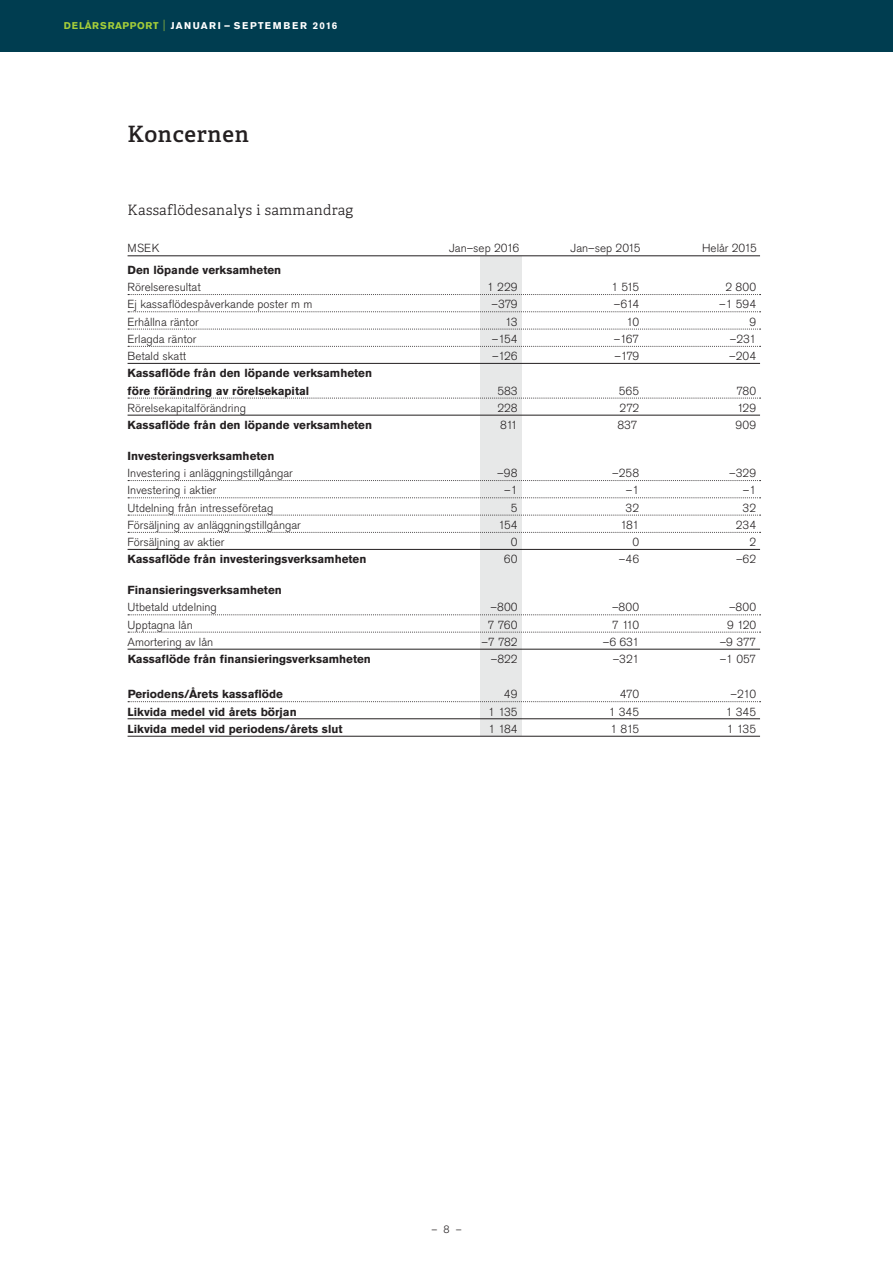
<style>
.page{position:relative;width:893px;height:1263px;background:#fff}
.page>*{position:absolute;margin:0;border:0;box-sizing:border-box;transform-origin:0 0}
.t1{font:600 22.5px "Adelle";letter-spacing:.03em;color:#231f20}
.t2{font:300 14.25px "Adelle";letter-spacing:.02em;color:#231f20}
.t3{font:300 11.7px "Akzidenz Grotesk Std";color:#231f20}
.t4{font:700 11.7px/17.2px "Akzidenz Grotesk Std";color:#231f20}
.t5{font:300 10.5px "Akzidenz Grotesk Std";color:#231f20}
.t6{font:700 9.75px "Akzidenz Grotesk Std";letter-spacing:.135em;color:#fff}
.t7{font:700 9.75px "Akzidenz Grotesk Std";letter-spacing:.055em;color:#a6ce39}
</style>
<div class="page">
<div style="left:480px;top:256px;width:42px;height:480px;background:#e7e8e8"></div>
<div style="left:0;top:0;width:893px;height:51px;background:#003d50"></div>
<hr style="left:128px;top:255px;width:632px;height:1px;background:#231f20">
<svg style="left:128px;top:294px;width:633px;height:1px"></svg>
<svg style="left:128px;top:311px;width:633px;height:1px"></svg>
<svg style="left:128px;top:329px;width:633px;height:1px"></svg>
<svg style="left:128px;top:346px;width:633px;height:1px"></svg>
<hr style="left:128px;top:363px;width:632px;height:1px;background:#231f20">
<svg style="left:128px;top:398px;width:633px;height:1px"></svg>
<hr style="left:128px;top:415px;width:632px;height:1px;background:#231f20">
<svg style="left:128px;top:480px;width:633px;height:1px"></svg>
<svg style="left:128px;top:497px;width:633px;height:1px"></svg>
<svg style="left:128px;top:515px;width:633px;height:1px"></svg>
<svg style="left:128px;top:532px;width:633px;height:1px"></svg>
<hr style="left:128px;top:549px;width:632px;height:1px;background:#231f20">
<svg style="left:128px;top:614px;width:633px;height:1px"></svg>
<svg style="left:128px;top:632px;width:633px;height:1px"></svg>
<hr style="left:128px;top:649px;width:632px;height:1px;background:#231f20">
<svg style="left:128px;top:701px;width:633px;height:1px"></svg>
<hr style="left:128px;top:718px;width:632px;height:1px;background:#231f20">
<hr style="left:128px;top:736px;width:632px;height:1px;background:#231f20">
<p class="t7" style="left:64px;top:20px;width:96px">Delårsrapport</p>
<p class="t6" style="left:171px;top:20px;width:168px">Januari – september 2016</p>
<h1 class="t1" style="left:128px;top:120px;width:123px">Koncernen</h1>
<p class="t2" style="left:128px;top:201px;width:227px">Kassaflödesanalys i sammandrag</p>
<p class="t3" style="left:128px;top:242px;width:33px">MSEK</p>
<p class="t3" style="left:449px;top:242px;width:72px">Jan–sep 2016</p>
<p class="t3" style="left:571px;top:242px;width:72px">Jan–sep 2015</p>
<p class="t3" style="left:702px;top:242px;width:56px">Helår 2015</p>
<p class="t4" style="left:128px;top:261px;width:155px">Den löpande verksamheten</p>
<p class="t3" style="left:128px;top:281px;width:75px">Rörelseresultat</p>
<p class="t3" style="left:487px;top:281px;width:32px">1 229</p>
<p class="t3" style="left:611px;top:281px;width:29px">1 515</p>
<p class="t3" style="left:725px;top:281px;width:32px">2 800</p>
<p class="t3" style="left:128px;top:298px;width:186px">Ej kassaflödespåverkande poster m m</p>
<p class="t3" style="left:491px;top:298px;width:28px">–379</p>
<p class="t3" style="left:614px;top:298px;width:27px">–614</p>
<p class="t3" style="left:719px;top:298px;width:38px">–1 594</p>
<p class="t3" style="left:128px;top:315px;width:73px">Erhållna räntor</p>
<p class="t3" style="left:505px;top:315px;width:14px">13</p>
<p class="t3" style="left:626px;top:315px;width:14px">10</p>
<p class="t3" style="left:749px;top:315px;width:8px">9</p>
<p class="t3" style="left:128px;top:332px;width:70px">Erlagda räntor</p>
<p class="t3" style="left:492px;top:332px;width:27px">–154</p>
<p class="t3" style="left:614px;top:332px;width:27px">–167</p>
<p class="t3" style="left:730px;top:332px;width:28px">–231</p>
<p class="t3" style="left:128px;top:350px;width:60px">Betald skatt</p>
<p class="t3" style="left:492px;top:350px;width:27px">–126</p>
<p class="t3" style="left:614px;top:350px;width:26px">–179</p>
<p class="t3" style="left:729px;top:350px;width:28px">–204</p>
<p class="t4" style="left:128px;top:365px;width:246px">Kassaflöde från den löpande verksamheten före förändring av rörelsekapital</p>
<p class="t3" style="left:497px;top:384px;width:22px">583</p>
<p class="t3" style="left:619px;top:384px;width:22px">565</p>
<p class="t3" style="left:736px;top:384px;width:21px">780</p>
<p class="t3" style="left:128px;top:401px;width:120px">Rörelsekapitalförändring</p>
<p class="t3" style="left:497px;top:401px;width:22px">228</p>
<p class="t3" style="left:620px;top:401px;width:21px">272</p>
<p class="t3" style="left:737px;top:401px;width:21px">129</p>
<p class="t4" style="left:128px;top:416px;width:246px">Kassaflöde från den löpande verksamheten</p>
<p class="t3" style="left:500px;top:419px;width:19px">811</p>
<p class="t3" style="left:617px;top:419px;width:22px">837</p>
<p class="t3" style="left:735px;top:419px;width:22px">909</p>
<p class="t4" style="left:128px;top:447px;width:148px">Investeringsverksamheten</p>
<p class="t3" style="left:128px;top:467px;width:167px">Investering i anläggningstillgångar</p>
<p class="t3" style="left:497px;top:467px;width:22px">–98</p>
<p class="t3" style="left:612px;top:467px;width:28px">–258</p>
<p class="t3" style="left:729px;top:467px;width:28px">–329</p>
<p class="t3" style="left:128px;top:484px;width:90px">Investering i aktier</p>
<p class="t3" style="left:504px;top:484px;width:15px">–1</p>
<p class="t3" style="left:626px;top:484px;width:15px">–1</p>
<p class="t3" style="left:743px;top:484px;width:15px">–1</p>
<p class="t3" style="left:128px;top:501px;width:147px">Utdelning från intresseföretag</p>
<p class="t3" style="left:511px;top:501px;width:8px">5</p>
<p class="t3" style="left:626px;top:501px;width:15px">32</p>
<p class="t3" style="left:743px;top:501px;width:15px">32</p>
<p class="t3" style="left:128px;top:518px;width:175px">Försäljning av anläggningstillgångar</p>
<p class="t3" style="left:499px;top:518px;width:21px">154</p>
<p class="t3" style="left:620px;top:518px;width:20px">181</p>
<p class="t3" style="left:736px;top:518px;width:22px">234</p>
<p class="t3" style="left:128px;top:536px;width:98px">Försäljning av aktier</p>
<p class="t3" style="left:511px;top:536px;width:8px">0</p>
<p class="t3" style="left:632px;top:536px;width:8px">0</p>
<p class="t3" style="left:749px;top:536px;width:8px">2</p>
<p class="t4" style="left:128px;top:551px;width:240px">Kassaflöde från investeringsverksamheten</p>
<p class="t3" style="left:504px;top:553px;width:15px">60</p>
<p class="t3" style="left:619px;top:553px;width:22px">–46</p>
<p class="t3" style="left:736px;top:553px;width:22px">–62</p>
<p class="t4" style="left:128px;top:581px;width:156px">Finansieringsverksamheten</p>
<p class="t3" style="left:128px;top:601px;width:91px">Utbetald utdelning</p>
<p class="t3" style="left:490px;top:601px;width:29px">–800</p>
<p class="t3" style="left:612px;top:601px;width:29px">–800</p>
<p class="t3" style="left:729px;top:601px;width:29px">–800</p>
<p class="t3" style="left:128px;top:618px;width:67px">Upptagna lån</p>
<p class="t3" style="left:488px;top:618px;width:31px">7 760</p>
<p class="t3" style="left:612px;top:618px;width:29px">7 110</p>
<p class="t3" style="left:727px;top:618px;width:31px">9 120</p>
<p class="t3" style="left:128px;top:635px;width:87px">Amortering av lån</p>
<p class="t3" style="left:481px;top:635px;width:38px">–7 782</p>
<p class="t3" style="left:603px;top:635px;width:38px">–6 631</p>
<p class="t3" style="left:720px;top:635px;width:38px">–9 377</p>
<p class="t4" style="left:128px;top:650px;width:245px">Kassaflöde från finansieringsverksamheten</p>
<p class="t3" style="left:491px;top:653px;width:28px">–822</p>
<p class="t3" style="left:613px;top:653px;width:28px">–321</p>
<p class="t3" style="left:720px;top:653px;width:38px">–1 057</p>
<p class="t4" style="left:128px;top:686px;width:157px">Periodens/Årets kassaflöde</p>
<p class="t3" style="left:504px;top:688px;width:15px">49</p>
<p class="t3" style="left:620px;top:688px;width:21px">470</p>
<p class="t3" style="left:730px;top:688px;width:27px">–210</p>
<p class="t4" style="left:128px;top:703px;width:171px">Likvida medel vid årets början</p>
<p class="t3" style="left:488px;top:705px;width:31px">1 135</p>
<p class="t3" style="left:609px;top:705px;width:32px">1 345</p>
<p class="t3" style="left:726px;top:705px;width:32px">1 345</p>
<p class="t4" style="left:128px;top:720px;width:216px">Likvida medel vid periodens/årets slut</p>
<p class="t3" style="left:488px;top:722px;width:31px">1 184</p>
<p class="t3" style="left:610px;top:722px;width:30px">1 815</p>
<p class="t3" style="left:727px;top:722px;width:31px">1 135</p>
<p class="t5" style="left:431px;top:1223px;width:32px">–8–</p>
</div>
